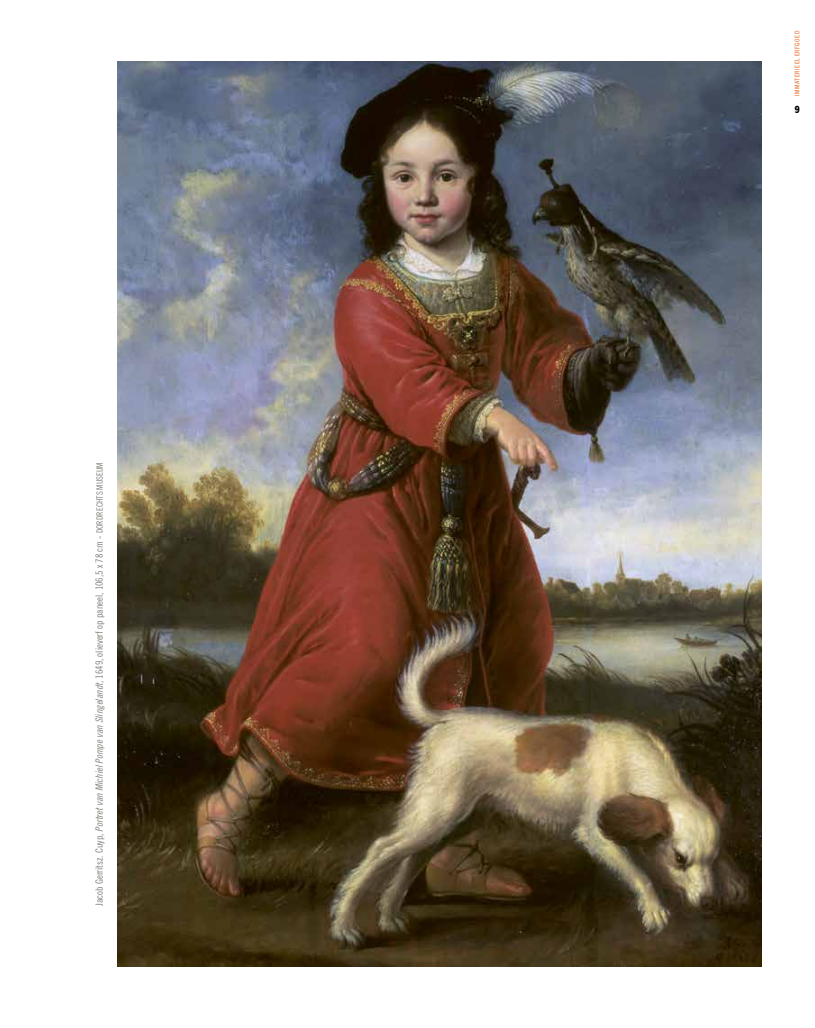
<style>
.page{position:relative;width:815px;height:1028px;background:#fff}
.page>*{position:absolute;margin:0;border:0;box-sizing:border-box;transform-origin:0 0}
.t1{font:10px "Trade Gothic LT Std Cn 18";color:#81807a}
.t2{font:800 condensed 10px "Trade Gothic Next LT Pro";color:#000}
.t3{font:condensed 6.5px "Trade Gothic Next LT Pro";letter-spacing:.08em;color:#e86f27}
.s1{font-family:"Trade Gothic LT Std Cn 18 Obl"}
.s2{font-size:8.75px}
</style>
<div class="page">
<img style="left:117px;top:62px;width:645px;height:904px">
<p class="t1" style="left:93px;top:906px;width:445px;rotate:-90deg">Jacob Gerritsz. Cuyp, <span class="s1">Portret van Michiel Pompe van Slingelandt,</span> 1649, olieverf op paneel, 106,5 x 78 cm - <span class="s2">DORDRECHTS MUSEUM</span></p>
<p class="t3" style="left:793px;top:96px;width:66px;rotate:-90deg">IMMATERIEEL ERFGOED</p>
<p class="t2" style="left:795px;top:102px;width:6px">9</p>
</div>
